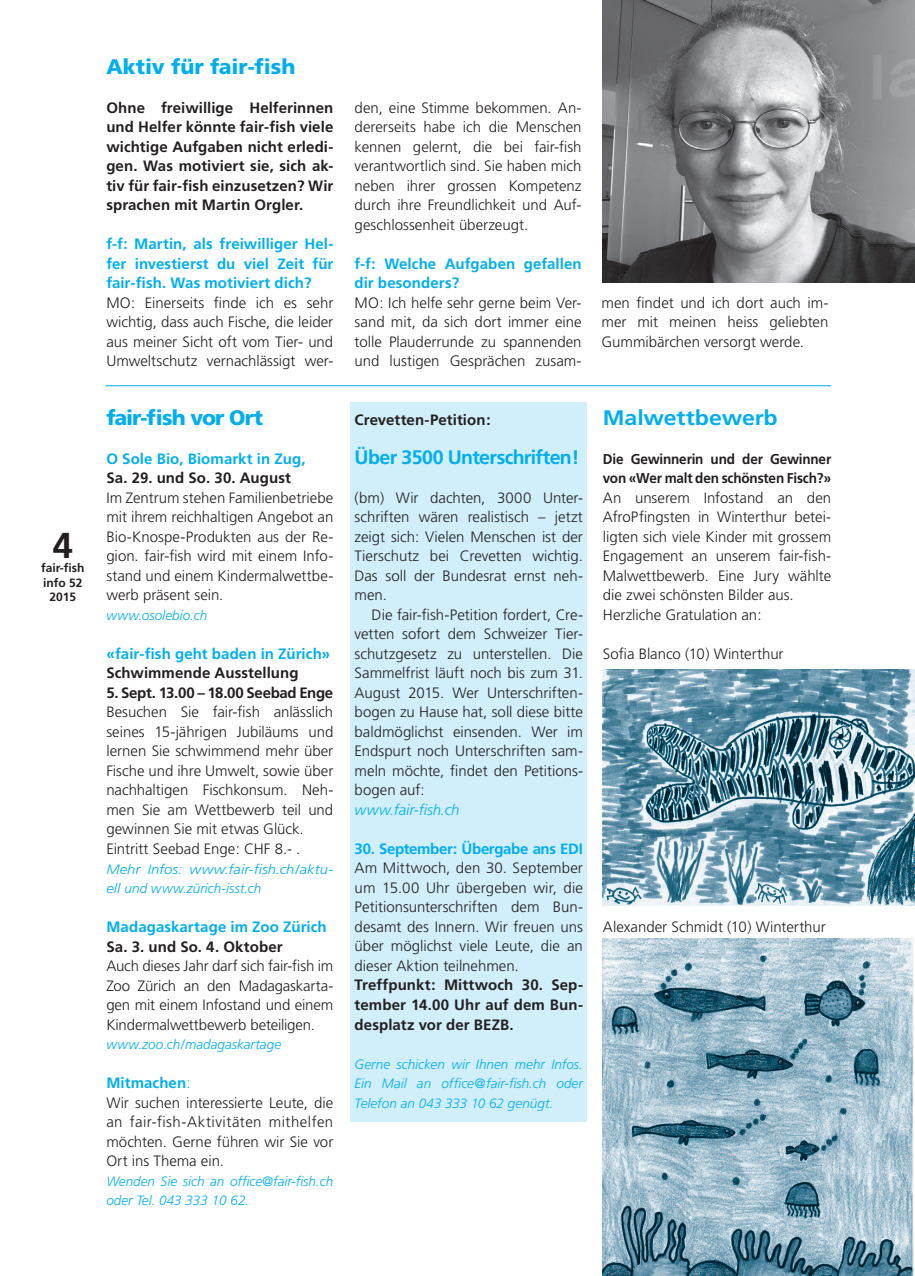
<style>
.page{position:relative;width:915px;height:1276px;background:#fff}
.page>*{position:absolute;margin:0;border:0;box-sizing:border-box;transform-origin:0 0}
.t1{font:700 36px "Frutiger";color:#231f20}
.t2{font:900 21px "Frutiger";letter-spacing:-.015em;color:#00aeef}
.t3{font:900 21px "Frutiger";letter-spacing:-.045em;color:#00aeef}
.t4{font:700 21px "Frutiger";letter-spacing:-.005em;color:#00aeef;scale:1.1 1}
.t5{font:700 19.5px "Frutiger";letter-spacing:-.035em;color:#00aeef}
.t6{font:300 15px/19.5px "Frutiger";color:#231f20;text-align:justify}
.t7{font:700 15px/19.5px "Frutiger";letter-spacing:.005em;color:#231f20;text-align:justify}
.t8{font:700 15px/19.5px "Frutiger";letter-spacing:.005em;color:#00aeef;text-align:justify}
.t9{font:700 15px "Frutiger";letter-spacing:-.025em;color:#231f20}
.t10{font:700 15px "Frutiger";letter-spacing:-.025em;color:#00aeef}
.t11{font:italic 300 15px "Frutiger";letter-spacing:-.005em;color:#00aeef}
.t12{font:700 14.25px/19.5px "Frutiger";letter-spacing:-.015em;color:#231f20;scale:.95 1}
.t13{font:italic 300 13.5px/19.5px "Frutiger";color:#00aeef}
.t14{font:italic 300 13.5px/19.5px "Frutiger";color:#00aeef;scale:1.1 1}
.t15{font:700 12px/14.4px "Frutiger";color:#231f20;text-align:center}
.s1{font-weight:700;color:#00aeef}
.s2{color:#00aeef}
</style>
<div class="page">
<img style="left:602px;top:0;width:312px;height:283px">
<img style="left:602px;top:939px;width:311px;height:337px">
<img style="left:602px;top:670px;width:312px;height:236px">
<div style="left:350px;top:402px;width:237px;height:719px;background:#d1eefb"></div>
<hr style="left:105px;top:385px;width:726px;height:1px;background:#00aeef">
<h1 class="t1" style="left:53px;top:524px;width:22px">4</h1>
<p class="t15" style="left:41px;top:561px;width:45px">fair-fish info 52<br>2015</p>
<h2 class="t2" style="left:106px;top:53px;width:190px">Aktiv für fair-fish</h2>
<p class="t7" style="left:106px;top:97px;width:228px">Ohne freiwillige Helferinnen und Helfer könnte fair-fish viele wichtige Aufgaben nicht erledi&shy;gen. Was motiviert sie, sich ak&shy;tiv für fair-fish einzusetzen? Wir sprachen mit Martin Orgler.</p>
<p class="t8" style="left:106px;top:234px;width:228px">f-f: Martin, als freiwilliger Hel&shy;fer investierst du viel Zeit für fair-fish. Was motiviert dich?</p>
<p class="t6" style="left:106px;top:293px;width:228px">MO: Einerseits finde ich es sehr wichtig, dass auch Fische, die leider aus meiner Sicht oft vom Tier- und Umweltschutz vernachlässigt wer-</p>
<h2 class="t3" style="left:106px;top:405px;width:158px">fair-fish vor Ort</h2>
<p class="t8" style="left:106px;top:449px;width:200px">O Sole Bio, Biomarkt in Zug,</p>
<p class="t7" style="left:106px;top:468px;width:186px">Sa. 29. und So. 30. August</p>
<p class="t6" style="left:106px;top:488px;width:228px">Im Zentrum stehen Familienbetriebe mit ihrem reichhaltigen Angebot an Bio-Knospe-Produkten aus der Re&shy;gion. fair-fish wird mit einem Info&shy;stand und einem Kindermalwettbe&shy;werb präsent sein.</p>
<p class="t13" style="left:106px;top:605px;width:102px">www.osolebio.ch</p>
<p class="t8" style="left:106px;top:644px;width:225px">«fair-fish geht baden in Zürich»</p>
<p class="t7" style="left:106px;top:663px;width:194px">Schwimmende Ausstellung</p>
<p class="t9" style="left:106px;top:684px;width:228px">5. Sept. 13.00 – 18.00 Seebad Enge</p>
<p class="t6" style="left:106px;top:702px;width:228px;text-align:left">Besuchen Sie fair-fish anlässlich seines 15-jährigen Jubiläums und lernen Sie schwimmend mehr über<br>Fische und ihre Umwelt, sowie über nachhaltigen Fischkonsum. Neh&shy;men Sie am Wettbewerb teil und gewinnen Sie mit etwas Glück.<br>Eintritt Seebad Enge: CHF 8.- .</p>
<p class="t14" style="left:106px;top:859px;width:208px">Mehr Infos: www.fair-fish.ch/aktu&shy;ell und www.zürich-isst.ch</p>
<p class="t8" style="left:106px;top:917px;width:222px">Madagaskartage im Zoo Zürich</p>
<p class="t7" style="left:106px;top:936px;width:178px">Sa. 3. und So. 4. Oktober</p>
<p class="t6" style="left:106px;top:956px;width:228px">Auch dieses Jahr darf sich fair-fish im Zoo Zürich an den Madagaskarta&shy;gen mit einem Infostand und einem Kindermalwettbewerb beteiligen.</p>
<p class="t13" style="left:106px;top:1034px;width:176px">www.zoo.ch/madagaskartage</p>
<p class="t6" style="left:106px;top:1073px;width:228px;text-align:left"><span class="s1">Mitmachen</span><span class="s2">:<br></span>Wir suchen interessierte Leute, die an fair-fish-Aktivitäten mithelfen möchten. Gerne führen wir Sie vor<br>Ort ins Thema ein.</p>
<p class="t13" style="left:106px;top:1171px;width:228px">Wenden Sie sich an office@fair-fish.ch oder Tel. 043 333 10 62.</p>
<p class="t6" style="left:354px;top:98px;width:228px">den, eine Stimme bekommen. An&shy;dererseits habe ich die Menschen kennen gelernt, die bei fair-fish verantwortlich sind. Sie haben mich neben ihrer grossen Kompetenz durch ihre Freundlichkeit und Auf&shy;geschlossenheit überzeugt.</p>
<p class="t8" style="left:354px;top:253px;width:228px">f-f: Welche Aufgaben gefallen dir besonders?</p>
<p class="t6" style="left:354px;top:293px;width:228px">MO: Ich helfe sehr gerne beim Ver&shy;sand mit, da sich dort immer eine tolle Plauderrunde zu spannenden und lustigen Gesprächen zusam-</p>
<p class="t6" style="left:601px;top:293px;width:228px">men findet und ich dort auch im&shy;mer mit meinen heiss geliebten Gummibärchen versorgt werde.</p>
<p class="t7" style="left:354px;top:410px;width:137px">Crevetten-Petition:</p>
<h3 class="t5" style="left:354px;top:445px;width:226px">Über 3500 Unterschriften!</h3>
<p class="t6" style="left:354px;top:488px;width:230px">(bm) Wir dachten, 3000 Unter&shy;schriften wären realistisch – jetzt zeigt sich: Vielen Menschen ist der Tierschutz bei Crevetten wichtig.<br>Das soll der Bundesrat ernst neh&shy;men.</p>
<p class="t6" style="left:354px;top:605px;width:230px;text-indent:17px">Die fair-fish-Petition fordert, Cre&shy;vetten sofort dem Schweizer Tier&shy;schutzgesetz zu unterstellen. Die Sammelfrist läuft noch bis zum 31.<br>August 2015. Wer Unterschriften&shy;bogen zu Hause hat, soll diese bitte baldmöglichst einsenden. Wer im Endspurt noch Unterschriften sam&shy;meln möchte, findet den Petitions&shy;bogen auf:</p>
<p class="t11" style="left:354px;top:801px;width:106px">www.fair-fish.ch</p>
<p class="t10" style="left:354px;top:840px;width:230px">30. September: Übergabe ans EDI</p>
<p class="t6" style="left:354px;top:858px;width:230px">Am Mittwoch, den 30. September um 15.00 Uhr übergeben wir, die Petitionsunterschriften dem Bun&shy;desamt des Innern. Wir freuen uns über möglichst viele Leute, die an dieser Aktion teilnehmen.</p>
<p class="t7" style="left:354px;top:975px;width:230px">Treffpunkt: Mittwoch 30. Sep&shy;tember 14.00 Uhr auf dem Bun&shy;desplatz vor der BEZB.</p>
<p class="t13" style="left:354px;top:1054px;width:230px;text-align:justify">Gerne schicken wir Ihnen mehr Infos.<br>Ein Mail an office@fair-fish.ch oder Telefon an 043 333 10 62 genügt.</p>
<h2 class="t4" style="left:602px;top:405px;width:160px">Malwettbewerb</h2>
<p class="t12" style="left:602px;top:449px;width:242px">Die Gewinnerin und der Gewinner von «Wer malt den schönsten Fisch?»</p>
<p class="t6" style="left:602px;top:488px;width:230px;text-align:left">An unserem Infostand an den<br>AfroPfingsten in Winterthur betei&shy;ligten sich viele Kinder mit grossem<br>Engagement an unserem fair-fish-<br>Malwettbewerb. Eine Jury wählte die zwei schönsten Bilder aus.<br>Herzliche Gratulation an:</p>
<p class="t6" style="left:602px;top:644px;width:182px">Sofia Blanco (10) Winterthur</p>
<p class="t6" style="left:602px;top:917px;width:224px">Alexander Schmidt (10) Winterthur</p>
</div>
